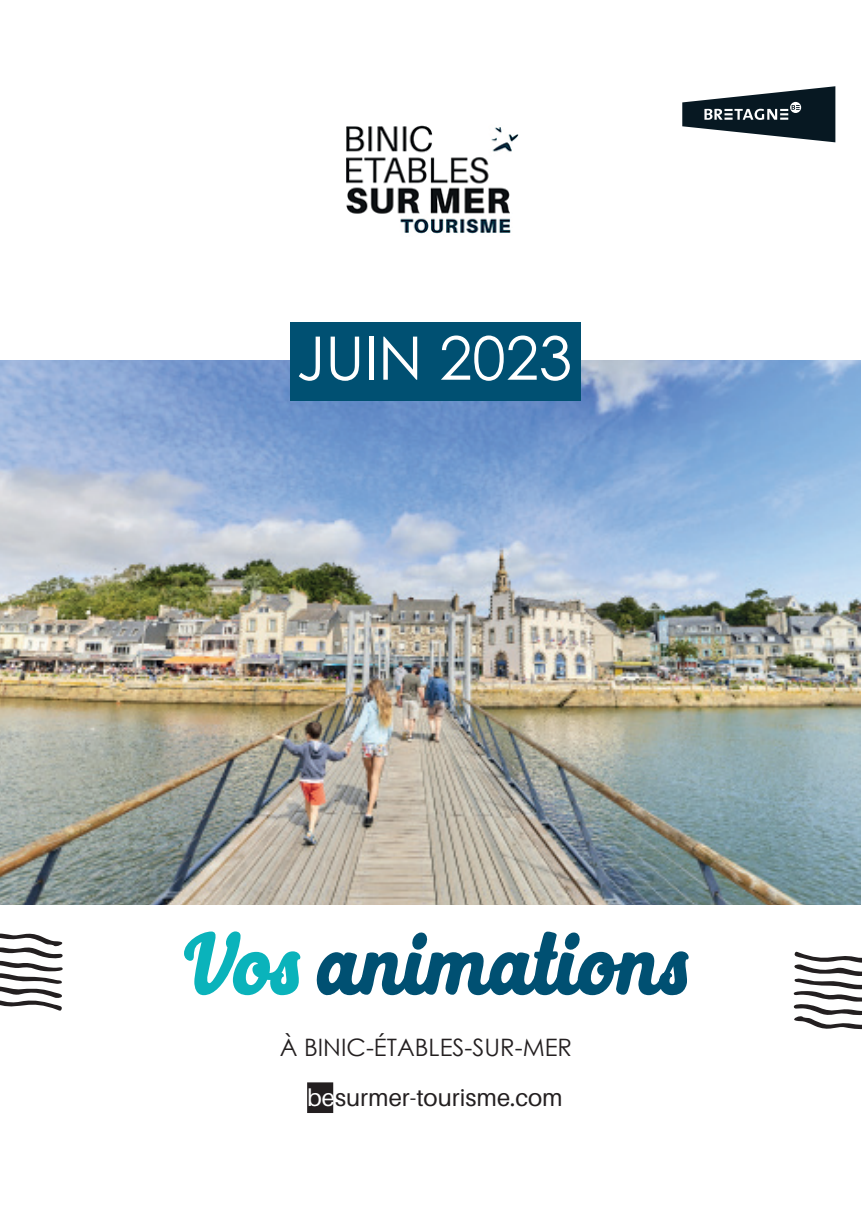
<style>
.page{position:relative;width:862px;height:1214px;background:#fff}
.page>*{position:absolute;margin:0;border:0;box-sizing:border-box;transform-origin:0 0}
.t1{font:84px "Selphia";color:#005072}
.t2{font:60px "Century Gothic";color:#fff}
.t3{font:24px "Century Gothic";color:#231f20}
.t4{font:24px "Aileron";color:#231f20}
.s1{color:#0ab3bb}
.s2{color:#fff}
</style>
<div class="page">
<img style="left:0;top:360px;width:860px;height:544px">
<div style="left:290px;top:321px;width:291px;height:79px;background:#005072"></div>
<svg style="left:682px;top:86px;width:153px;height:56px"></svg>
<svg style="left:793px;top:951px;width:69px;height:79px"></svg>
<svg style="left:0;top:933px;width:63px;height:78px"></svg>
<img style="left:346px;top:125px;width:173px;height:109px">
<div style="left:308px;top:1083px;width:24px;height:28px;background:#231f20"></div>
<div style="left:307px;top:1082px;width:26px;height:30px;border:2px solid #231f20"></div>
<h2 class="t2" style="left:296px;top:316px;width:277px">JUIN 2023</h2>
<h1 class="t1" style="left:183px;top:910px;width:506px"><span class="s1">Vos</span> animations</h1>
<p class="t3" style="left:280px;top:1030px;width:294px">À BINIC-ÉTABLES-SUR-MER</p>
<p class="t4" style="left:307px;top:1084px;width:257px"><span class="s2">be</span>surmer-tourisme.com</p>
</div>
